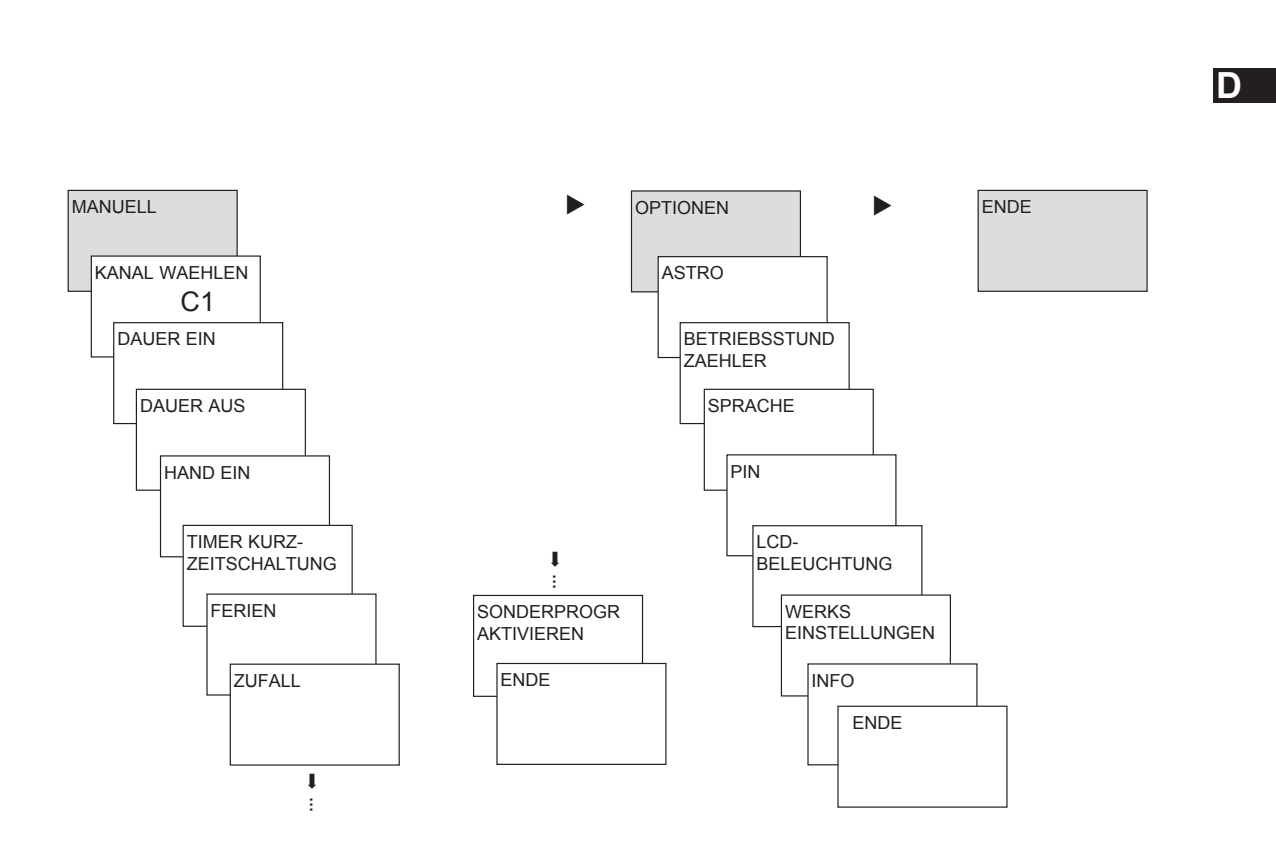
<style>
.page{position:relative;width:1276px;height:859px;background:#fff}
.page>*{position:absolute;margin:0;border:0;box-sizing:border-box;transform-origin:0 0}
.t1{font:700 36px "Arial";color:#fff}
.t2{font:27px "Arial";color:#231f20}
.t3{font:condensed 21.6px "Frutiger";color:#231f20}
.t4{font:18px/21.6px "Arial";color:#231f20}
</style>
<div class="page">
<div style="left:68px;top:190px;width:169px;height:101px;background:#dcdddf"></div>
<div style="left:68px;top:190px;width:170px;height:102px;border:1px solid #231f20"></div>
<div style="left:631px;top:191px;width:169px;height:101px;background:#dcdddf"></div>
<div style="left:631px;top:190px;width:170px;height:102px;border:1px solid #231f20"></div>
<div style="left:978px;top:190px;width:169px;height:101px;background:#dcdddf"></div>
<div style="left:977px;top:190px;width:170px;height:102px;border:1px solid #231f20"></div>
<div style="left:91px;top:256px;width:169px;height:101px;background:#fff"></div>
<div style="left:91px;top:255px;width:170px;height:102px;border:1px solid #231f20"></div>
<div style="left:658px;top:257px;width:169px;height:100px;background:#fff"></div>
<div style="left:657px;top:256px;width:170px;height:102px;border:1px solid #231f20"></div>
<div style="left:114px;top:323px;width:169px;height:101px;background:#fff"></div>
<div style="left:113px;top:322px;width:170px;height:102px;border:1px solid #231f20"></div>
<div style="left:136px;top:389px;width:169px;height:101px;background:#fff"></div>
<div style="left:136px;top:389px;width:170px;height:102px;border:1px solid #231f20"></div>
<div style="left:680px;top:323px;width:169px;height:101px;background:#fff"></div>
<div style="left:679px;top:322px;width:170px;height:102px;border:1px solid #231f20"></div>
<div style="left:160px;top:456px;width:169px;height:101px;background:#fff"></div>
<div style="left:160px;top:455px;width:170px;height:102px;border:1px solid #231f20"></div>
<div style="left:704px;top:389px;width:169px;height:101px;background:#fff"></div>
<div style="left:703px;top:389px;width:171px;height:102px;border:1px solid #231f20"></div>
<div style="left:183px;top:525px;width:169px;height:101px;background:#fff"></div>
<div style="left:183px;top:525px;width:170px;height:102px;border:1px solid #231f20"></div>
<div style="left:727px;top:455px;width:169px;height:101px;background:#fff"></div>
<div style="left:726px;top:454px;width:170px;height:102px;border:1px solid #231f20"></div>
<div style="left:207px;top:594px;width:169px;height:101px;background:#fff"></div>
<div style="left:206px;top:593px;width:170px;height:103px;border:1px solid #231f20"></div>
<div style="left:230px;top:664px;width:169px;height:101px;background:#fff"></div>
<div style="left:230px;top:663px;width:170px;height:103px;border:1px solid #231f20"></div>
<div style="left:473px;top:595px;width:170px;height:102px;border:1px solid #231f20"></div>
<div style="left:497px;top:663px;width:169px;height:101px;background:#fff"></div>
<div style="left:496px;top:663px;width:170px;height:102px;border:1px solid #231f20"></div>
<div style="left:753px;top:526px;width:169px;height:101px;background:#fff"></div>
<div style="left:752px;top:525px;width:170px;height:102px;border:1px solid #231f20"></div>
<div style="left:781px;top:595px;width:169px;height:101px;background:#fff"></div>
<div style="left:781px;top:594px;width:170px;height:102px;border:1px solid #231f20"></div>
<div style="left:808px;top:664px;width:169px;height:101px;background:#fff"></div>
<div style="left:837px;top:706px;width:170px;height:102px;border:1px solid #231f20"></div>
<div style="left:1213px;top:68px;width:63px;height:34px;background:#231f20"></div>
<p class="t4" style="left:72px;top:196px;width:87px">MANUELL</p>
<p class="t4" style="left:635px;top:197px;width:96px">OPTIONEN</p>
<p class="t4" style="left:981px;top:196px;width:52px">ENDE</p>
<p class="t4" style="left:95px;top:262px;width:155px">KANAL WAEHLEN</p>
<h2 class="t2" style="left:180px;top:284px;width:36px">C1</h2>
<p class="t4" style="left:662px;top:262px;width:64px">ASTRO</p>
<p class="t4" style="left:117px;top:328px;width:100px">DAUER EIN</p>
<p class="t4" style="left:684px;top:328px;width:153px">BETRIEBSSTUND<br>ZAEHLER</p>
<p class="t4" style="left:140px;top:395px;width:107px">DAUER AUS</p>
<p class="t4" style="left:708px;top:395px;width:89px">SPRACHE</p>
<p class="t4" style="left:164px;top:462px;width:88px">HAND EIN</p>
<p class="t4" style="left:730px;top:461px;width:32px">PIN</p>
<p class="t4" style="left:187px;top:531px;width:152px">TIMER KURZ-<br>ZEITSCHALTUNG</p>
<p class="t4" style="left:211px;top:600px;width:68px">FERIEN</p>
<p class="t4" style="left:234px;top:670px;width:69px">ZUFALL</p>
<p class="t3" style="left:573px;top:574px;width:17px;rotate:90deg">...</p>
<p class="t4" style="left:477px;top:601px;width:145px">SONDERPROGR<br>AKTIVIEREN</p>
<p class="t4" style="left:500px;top:669px;width:52px">ENDE</p>
<p class="t4" style="left:756px;top:531px;width:138px">LCD-<br>BELEUCHTUNG</p>
<p class="t4" style="left:785px;top:601px;width:152px">WERKS<br>EINSTELLUNGEN</p>
<p class="t4" style="left:811px;top:670px;width:45px">INFO</p>
<p class="t4" style="left:852px;top:712px;width:52px">ENDE</p>
<p class="t3" style="left:330px;top:797px;width:17px;rotate:90deg">...</p>
<h1 class="t1" style="left:1216px;top:61px;width:27px">D</h1>
</div>
